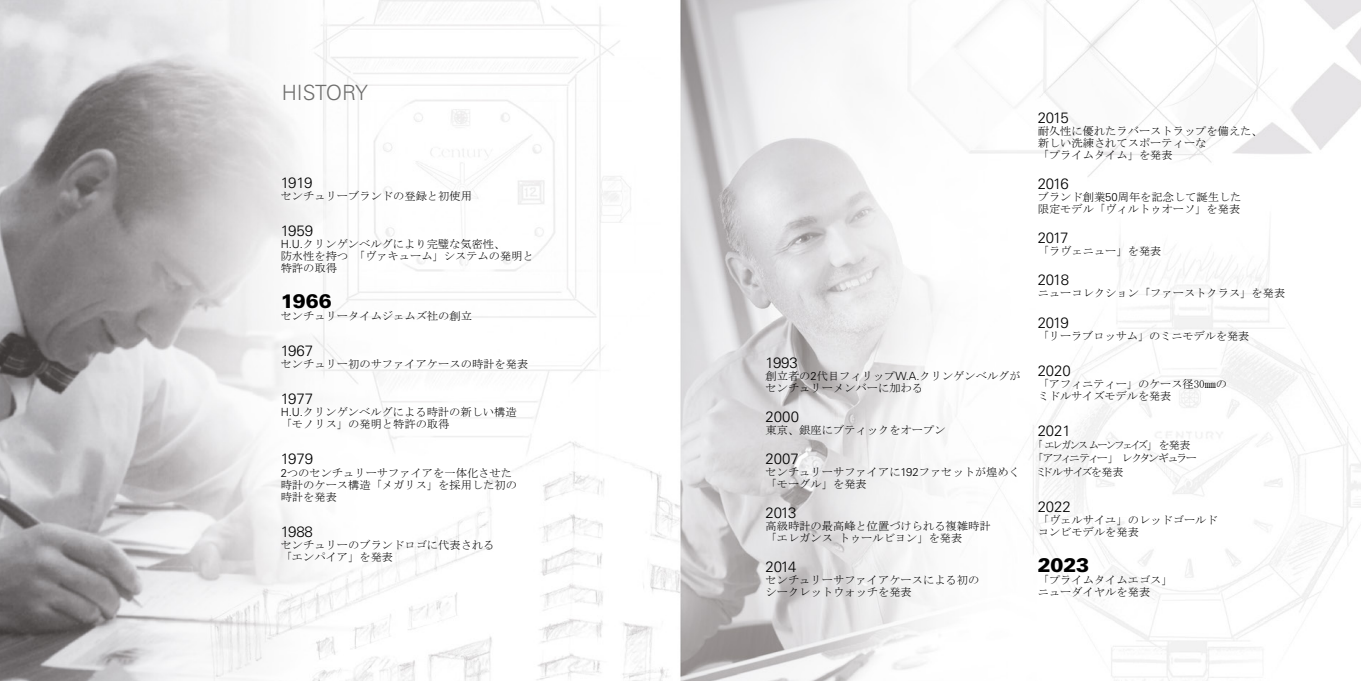
<style>
.page{position:relative;width:1361px;height:681px;background:#fff}
.page>*{position:absolute;margin:0;border:0;box-sizing:border-box;transform-origin:0 0}
.t1{font:300 21px "Univers LT Std";letter-spacing:-.01em;color:#6f6f6e}
.t2{font:900 19.5px "Univers LT Std";letter-spacing:-.01em;color:#000}
.t3{font:300 15px "Univers LT Std";letter-spacing:-.01em;color:#000}
.t4{font:11.25px/12px "MS Mincho";color:#000}
.t5{font:11.1px/13.4px "MS P Mincho";letter-spacing:-.01em;color:#000;scale:.91 1}
.s1{font-family:"Univers LT Std";font-weight:300}
</style>
<div class="page">
<img style="left:0;top:0;width:1361px;height:680px">
<h1 class="t1" style="left:282px;top:80px;width:88px">HISTORY</h1>
<h3 class="t3" style="left:281px;top:174px;width:33px">1919</h3>
<p class="t4" style="left:281px;top:190px;width:193px">センチュリーブランドの登録と初使用</p>
<h3 class="t3" style="left:281px;top:222px;width:34px">1959</h3>
<p class="t4" style="left:281px;top:238px;width:255px"><span class="s1">H.U.</span>クリンゲンベルグにより完璧な気密性、<br>防水性を持つ 「ヴァキューム」システムの発明と特許の取得</p>
<h2 class="t2" style="left:281px;top:289px;width:53px">1966</h2>
<p class="t4" style="left:281px;top:310px;width:193px">センチュリータイムジェムズ社の創立</p>
<h3 class="t3" style="left:281px;top:342px;width:34px">1967</h3>
<p class="t4" style="left:281px;top:358px;width:249px">センチュリー初のサファイアケースの時計を発表</p>
<h3 class="t3" style="left:281px;top:390px;width:34px">1977</h3>
<p class="t4" style="left:281px;top:406px;width:237px"><span class="s1">H.U.</span>クリンゲンベルグによる時計の新しい構造「モノリス」の発明と特許の取得</p>
<h3 class="t3" style="left:281px;top:450px;width:34px">1979</h3>
<p class="t4" style="left:281px;top:466px;width:238px"><span class="s1">2</span>つのセンチュリーサファイアを一体化させた時計のケース構造「メガリス」を採用した初の時計を発表</p>
<h3 class="t3" style="left:281px;top:522px;width:34px">1988</h3>
<p class="t4" style="left:281px;top:538px;width:215px">センチュリーのブランドロゴに代表される「エンパイア」を発表</p>
<h3 class="t3" style="left:765px;top:353px;width:34px">1993</h3>
<p class="t4" style="left:765px;top:369px;width:257px">創立者の<span class="s1">2</span>代目フィリップ<span class="s1">W.A.</span>クリンゲンベルグがセンチュリーメンバーに加わる</p>
<h3 class="t3" style="left:765px;top:407px;width:35px">2000</h3>
<p class="t4" style="left:765px;top:423px;width:182px">東京、銀座にブティックをオープン</p>
<h3 class="t3" style="left:765px;top:449px;width:35px">2007</h3>
<p class="t4" style="left:765px;top:465px;width:256px">センチュリーサファイアに<span class="s1">192</span>ファセットが煌めく「モーグル」を発表</p>
<h3 class="t3" style="left:765px;top:503px;width:33px">2013</h3>
<p class="t4" style="left:765px;top:519px;width:227px">高級時計の最高峰と位置づけられる複雑時計「エレガンス トゥールビヨン」を発表</p>
<h3 class="t3" style="left:765px;top:557px;width:33px">2014</h3>
<p class="t4" style="left:765px;top:573px;width:215px">センチュリーサファイアケースによる初のシークレットウォッチを発表</p>
<h3 class="t3" style="left:1037px;top:109px;width:33px">2015</h3>
<p class="t4" style="left:1037px;top:125px;width:226px">耐久性に優れたラバーストラップを備えた、新しい洗練されてスポーティーな<br>「プライムタイム」を発表</p>
<h3 class="t3" style="left:1037px;top:175px;width:33px">2016</h3>
<p class="t4" style="left:1037px;top:191px;width:205px">ブランド創業<span class="s1">50</span>周年を記念して誕生した限定モデル「ヴィルトゥオーソ」を発表</p>
<h3 class="t3" style="left:1037px;top:229px;width:32px">2017</h3>
<p class="t4" style="left:1037px;top:245px;width:125px">「ラヴェニュー」を発表</p>
<h3 class="t3" style="left:1037px;top:271px;width:33px">2018</h3>
<p class="t4" style="left:1037px;top:287px;width:249px">ニューコレクション「ファーストクラス」を発表</p>
<h3 class="t3" style="left:1037px;top:313px;width:33px">2019</h3>
<p class="t4" style="left:1037px;top:329px;width:213px">「リーラブロッサム」のミニモデルを発表</p>
<h3 class="t3" style="left:1037px;top:361px;width:34px">2020</h3>
<p class="t4" style="left:1037px;top:377px;width:191px">「アフィニティー」のケース径30㎜のミドルサイズモデルを発表</p>
<h3 class="t3" style="left:1037px;top:421px;width:34px">2021</h3>
<p class="t5" style="left:1037px;top:438px;width:176px">「 エレガンス ムーンフェイズ」 を発表「アフィニティー」 レクタンギュラーミドルサイズを発表</p>
<h3 class="t3" style="left:1037px;top:497px;width:34px">2022</h3>
<p class="t4" style="left:1037px;top:513px;width:181px">「ヴェルサイユ」のレッドゴールドコンビモデルを発表</p>
<h2 class="t2" style="left:1037px;top:552px;width:53px">2023</h2>
<p class="t4" style="left:1037px;top:573px;width:136px">「プライムタイムエゴス」ニューダイヤルを発表</p>
</div>
